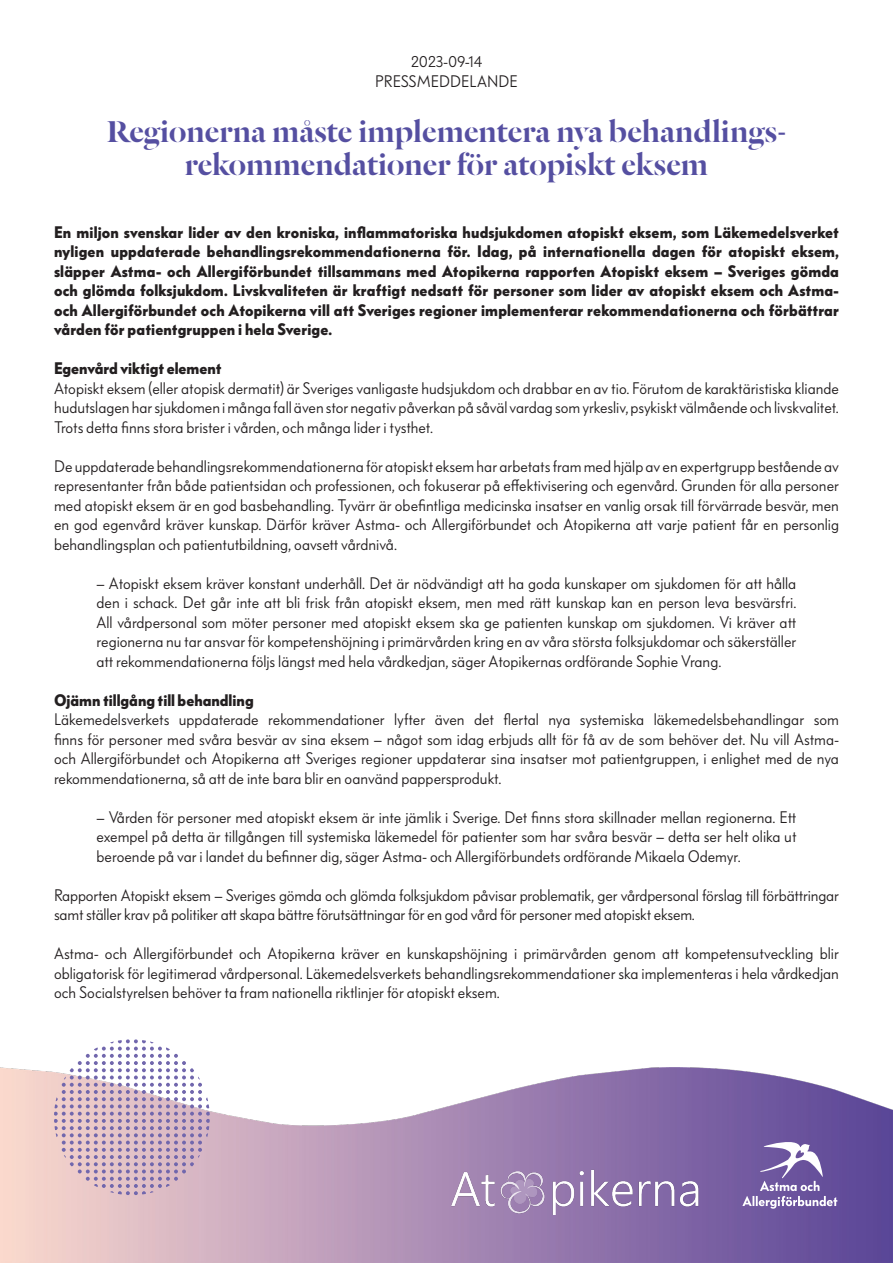
<style>
.page{position:relative;width:893px;height:1263px;background:#fff}
.page>*{position:absolute;margin:0;border:0;box-sizing:border-box;transform-origin:0 0}
.t1{font:500 33px "Dala Floda";color:#554fa1}
.t2{font:16.5px/19.5px "Bauer Grotesk Pro";letter-spacing:-.005em;color:#231f20;text-align:justify}
.t3{font:700 16.5px/19.5px "Bauer Grotesk Pro";color:#231f20;text-align:justify}
</style>
<div class="page">
<img style="left:0;top:1068px;width:893px;height:195px">
<svg style="left:54px;top:1039px;width:156px;height:156px"></svg>
<svg style="left:742px;top:1142px;width:95px;height:67px;background:#8977b1"></svg>
<img style="left:451px;top:1169px;width:249px;height:45px">
<p class="t2" style="left:411px;top:51px;width:73px">2023-09-14</p>
<p class="t2" style="left:375px;top:71px;width:144px">PRESSMEDDELANDE</p>
<p class="t1" style="left:106px;top:109px;width:682px">Regionerna måste implementera nya behandlings-</p>
<p class="t1" style="left:185px;top:142px;width:525px">rekommendationer för atopiskt eksem</p>
<p class="t3" style="left:54px;top:221px;width:786px">En miljon svenskar lider av den kroniska, inflammatoriska hudsjukdomen atopiskt eksem, som Läkemedelsverket nyligen uppdaterade behandlingsrekommendationerna för. Idag, på internationella dagen för atopiskt eksem, släpper Astma- och Allergiförbundet tillsammans med Atopikerna rapporten Atopiskt eksem – Sveriges gömda och glömda folksjukdom. Livskvaliteten är kraftigt nedsatt för personer som lider av atopiskt eksem och Astma&shy;och Allergiförbundet och Atopikerna vill att Sveriges regioner implementerar rekommendationerna och förbättrar vården för patientgruppen i hela Sverige.</p>
<p class="t3" style="left:54px;top:358px;width:169px">Egenvård viktigt element</p>
<p class="t2" style="left:54px;top:377px;width:786px">Atopiskt eksem (eller atopisk dermatit) är Sveriges vanligaste hudsjukdom och drabbar en av tio. Förutom de karaktäristiska kliande hudutslagen har sjukdomen i många fall även stor negativ påverkan på såväl vardag som yrkesliv, psykiskt välmående och livskvalitet.<br>Trots detta finns stora brister i vården, och många lider i tysthet.</p>
<p class="t2" style="left:54px;top:455px;width:787px">De uppdaterade behandlingsrekommendationerna för atopiskt eksem har arbetats fram med hjälp av en expertgrupp bestående av representanter från både patientsidan och professionen, och fokuserar på effektivisering och egenvård. Grunden för alla personer med atopiskt eksem är en god basbehandling. Tyvärr är obefintliga medicinska insatser en vanlig orsak till förvärrade besvär, men en god egenvård kräver kunskap. Därför kräver Astma- och Allergiförbundet och Atopikerna att varje patient får en personlig behandlingsplan och patientutbildning, oavsett vårdnivå.</p>
<p class="t2" style="left:97px;top:572px;width:701px">– Atopiskt eksem kräver konstant underhåll. Det är nödvändigt att ha goda kunskaper om sjukdomen för att hålla den i schack. Det går inte att bli frisk från atopiskt eksem, men med rätt kunskap kan en person leva besvärsfri.<br>All vårdpersonal som möter personer med atopiskt eksem ska ge patienten kunskap om sjukdomen. Vi kräver att regionerna nu tar ansvar för kompetenshöjning i primärvården kring en av våra största folksjukdomar och säkerställer att rekommendationerna följs längst med hela vårdkedjan, säger Atopikernas ordförande Sophie Vrang.</p>
<p class="t3" style="left:54px;top:689px;width:201px">Ojämn tillgång till behandling</p>
<p class="t2" style="left:54px;top:708px;width:786px">Läkemedelsverkets uppdaterade rekommendationer lyfter även det flertal nya systemiska läkemedelsbehandlingar som finns för personer med svåra besvär av sina eksem – något som idag erbjuds allt för få av de som behöver det. Nu vill Astma&shy;och Allergiförbundet och Atopikerna att Sveriges regioner uppdaterar sina insatser mot patientgruppen, i enlighet med de nya rekommendationerna, så att de inte bara blir en oanvänd pappersprodukt.</p>
<p class="t2" style="left:97px;top:806px;width:701px">– Vården för personer med atopiskt eksem är inte jämlik i Sverige. Det finns stora skillnader mellan regionerna. Ett exempel på detta är tillgången till systemiska läkemedel för patienter som har svåra besvär – detta ser helt olika ut beroende på var i landet du befinner dig, säger Astma- och Allergiförbundets ordförande Mikaela Odemyr.</p>
<p class="t2" style="left:54px;top:884px;width:786px">Rapporten Atopiskt eksem – Sveriges gömda och glömda folksjukdom påvisar problematik, ger vårdpersonal förslag till förbättringar samt ställer krav på politiker att skapa bättre förutsättningar för en god vård för personer med atopiskt eksem.</p>
<p class="t2" style="left:54px;top:942px;width:786px">Astma- och Allergiförbundet och Atopikerna kräver en kunskapshöjning i primärvården genom att kompetensutveckling blir obligatorisk för legitimerad vårdpersonal. Läkemedelsverkets behandlingsrekommendationer ska implementeras i hela vårdkedjan och Socialstyrelsen behöver ta fram nationella riktlinjer för atopiskt eksem.</p>
</div>
